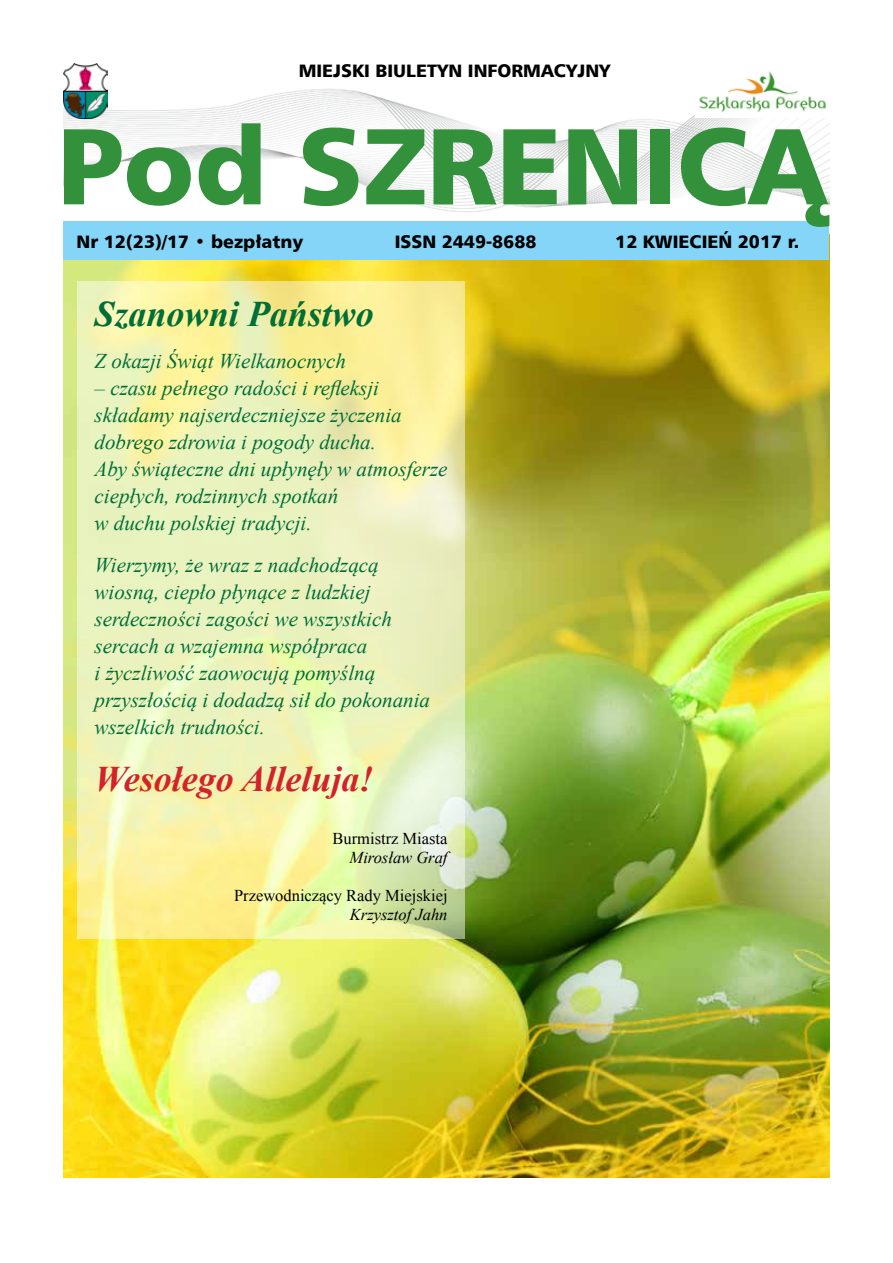
<style>
.page{position:relative;width:893px;height:1263px;background:#fff}
.page>*{position:absolute;margin:0;border:0;box-sizing:border-box;transform-origin:0 0}
.t1{font:108px "Humnst 777 Blk EU";letter-spacing:-.01em;color:#33913c}
.t2{font:italic 700 36px "Times New Roman";color:#d2232a}
.t3{font:italic 700 36px "Times New Roman";color:#006e37}
.t4{font:italic 21px/27px "Times New Roman";color:#006e37}
.t5{font:18px "Humnst 777 Blk EU";color:#000}
.t6{font:16.5px "Times New Roman";color:#000}
.t7{font:italic 16.5px "Times New Roman";color:#000}
</style>
<div class="page">
<img style="left:64px;top:259px;width:765px;height:919px">
<div style="left:64px;top:221px;width:765px;height:38px;background:#84d5f7"></div>
<img style="left:64px;top:89px;width:765px;height:123px">
<img style="left:64px;top:64px;width:44px;height:55px">
<img style="left:695px;top:71px;width:134px;height:46px">
<svg style="left:77px;top:281px;width:388px;height:657px;background:#eef1b3"></svg>
<p class="t5" style="left:299px;top:59px;width:313px">MIEJSKI BIULETYN INFORMACYJNY</p>
<h1 class="t1" style="left:57px;top:97px;width:770px">Pod SZRENICĄ</h1>
<p class="t5" style="left:77px;top:231px;width:228px">Nr 12(23)/17 • bezpłatny</p>
<p class="t5" style="left:395px;top:231px;width:143px">ISSN 2449-8688</p>
<p class="t5" style="left:615px;top:231px;width:186px">12 KWIECIEŃ 2017 r.</p>
<h2 class="t3" style="left:95px;top:289px;width:281px">Szanowni Państwo</h2>
<p class="t4" style="left:95px;top:347px;width:253px">Z okazji Świąt Wielkanocnych</p>
<p class="t4" style="left:95px;top:374px;width:354px">– czasu pełnego radości i refleksji składamy najserdeczniejsze życzenia dobrego zdrowia i pogody ducha.<br>Aby świąteczne dni upłynęły w atmosferze ciepłych, rodzinnych spotkań<br>w duchu polskiej tradycji.</p>
<p class="t4" style="left:95px;top:551px;width:337px">Wierzymy, że wraz z nadchodzącą wiosną, ciepło płynące z ludzkiej serdeczności zagości we wszystkich sercach a wzajemna współpraca<br>i życzliwość zaowocują pomyślną przyszłością i dodadzą sił do pokonania wszelkich trudności.</p>
<h2 class="t2" style="left:95px;top:754px;width:281px">Wesołego Alleluja!</h2>
<p class="t6" style="left:332px;top:827px;width:117px">Burmistrz Miasta</p>
<p class="t7" style="left:350px;top:846px;width:99px">Mirosław Graf</p>
<p class="t6" style="left:234px;top:884px;width:215px">Przewodniczący Rady Miejskiej</p>
<p class="t7" style="left:350px;top:903px;width:99px">Krzysztof Jahn</p>
</div>
